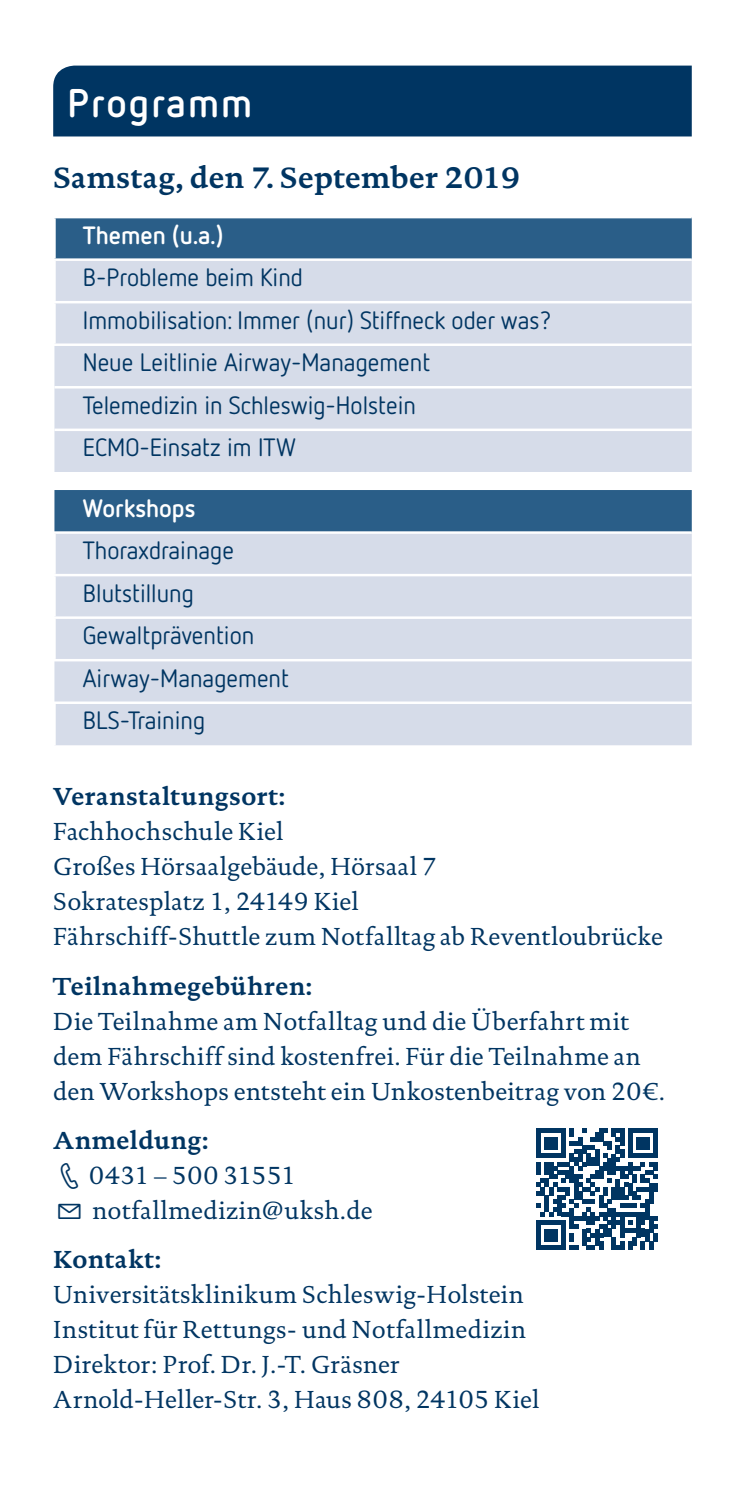
<style>
.page{position:relative;width:745px;height:1489px;background:#fff}
.page>*{position:absolute;margin:0;border:0;box-sizing:border-box;transform-origin:0 0}
.t1{font:700 40px "Netto OT";letter-spacing:.05em;color:#fff}
.t2{font:700 30px "DTL Documenta TOT";letter-spacing:.005em;color:#003562}
.t3{font:25px/35px "DTL Documenta TOT";letter-spacing:.015em;color:#003562}
.t4{font:25px/42.5px "Netto OT";color:#003562}
.t5{font:700 25px "DTL Documenta TOT";letter-spacing:.02em;color:#003562}
.t6{font:700 25px "Netto OT";color:#fff}
.s1{font-weight:700}
.s2{font-family:"Netto Icons OT"}
</style>
<div class="page">
<div style="left:56px;top:218px;width:635px;height:40px;background:#2a5e88"></div>
<svg style="left:54px;top:261px;width:637px;height:484px;background:#c6d0e0"></svg>
<div style="left:54px;top:472px;width:637px;height:18px;background:#fff"></div>
<hr style="left:53px;top:261px;width:3px;height:40px;background:#fff">
<hr style="left:53px;top:301px;width:638px;height:2px;background:#fff">
<hr style="left:53px;top:303px;width:3px;height:40px;background:#fff">
<hr style="left:53px;top:531px;width:638px;height:3px;background:#fff">
<hr style="left:53px;top:534px;width:3px;height:40px;background:#fff">
<hr style="left:53px;top:574px;width:638px;height:2px;background:#fff">
<hr style="left:53px;top:576px;width:3px;height:40px;background:#fff">
<hr style="left:53px;top:616px;width:638px;height:3px;background:#fff">
<hr style="left:53px;top:619px;width:3px;height:40px;background:#fff">
<hr style="left:53px;top:704px;width:3px;height:41px;background:#fff">
<hr style="left:53px;top:343px;width:638px;height:3px;background:#fff">
<hr style="left:54px;top:386px;width:637px;height:2px;background:#fff">
<hr style="left:54px;top:428px;width:637px;height:3px;background:#fff">
<hr style="left:53px;top:659px;width:638px;height:2px;background:#fff">
<hr style="left:53px;top:701px;width:638px;height:3px;background:#fff">
<div style="left:53px;top:66px;width:638px;height:70px;background:#003562"></div>
<svg style="left:536px;top:1128px;width:121px;height:121px"></svg>
<h1 class="t1" style="left:67px;top:77px;width:186px">Programm</h1>
<p class="t2" style="left:53px;top:159px;width:468px">Samstag, den 7. September 2019</p>
<p class="t6" style="left:83px;top:219px;width:142px">Themen (u.a.)</p>
<p class="t4" style="left:83px;top:255px;width:469px">B-Probleme beim Kind<br>Immobilisation: Immer (nur) Stiffneck oder was?<br>Neue Leitlinie Airway-Management<br>Telemedizin in Schleswig-Holstein<br>ECMO-Einsatz im ITW</p>
<p class="t6" style="left:83px;top:492px;width:114px">Workshops</p>
<p class="t4" style="left:83px;top:528px;width:207px">Thoraxdrainage<br>Blutstillung<br>Gewaltprävention<br>Airway-Management<br>BLS-Training</p>
<p class="t5" style="left:53px;top:781px;width:233px">Veranstaltungsort:</p>
<p class="t3" style="left:53px;top:814px;width:611px">Fachhochschule Kiel<br>Großes Hörsaalgebäude, Hörsaal 7<br>Sokratesplatz 1, 24149 Kiel<br>Fährschiff-Shuttle zum Notfalltag ab Reventloubrücke</p>
<p class="t5" style="left:53px;top:970px;width:260px">Teilnahmegebühren:</p>
<p class="t3" style="left:53px;top:1003px;width:613px">Die Teilnahme am Notfalltag und die Überfahrt mit dem Fährschiff sind kostenfrei. Für die Teilnahme an den Workshops entsteht ein Unkostenbeitrag von 20€.</p>
<p class="t3" style="left:53px;top:1122px;width:321px"><span class="s1">Anmeldung:<br></span><span class="s2">J</span>0431 – 500 31551<br><span class="s2">Ç</span> notfallmedizin@uksh.de</p>
<p class="t5" style="left:53px;top:1243px;width:109px">Kontakt:</p>
<p class="t3" style="left:53px;top:1276px;width:487px">Universitätsklinikum Schleswig-Holstein Institut für Rettungs- und Notfallmedizin Direktor: Prof. Dr. J.-T. Gräsner Arnold-Heller-Str. 3, Haus 808, 24105 Kiel</p>
</div>
